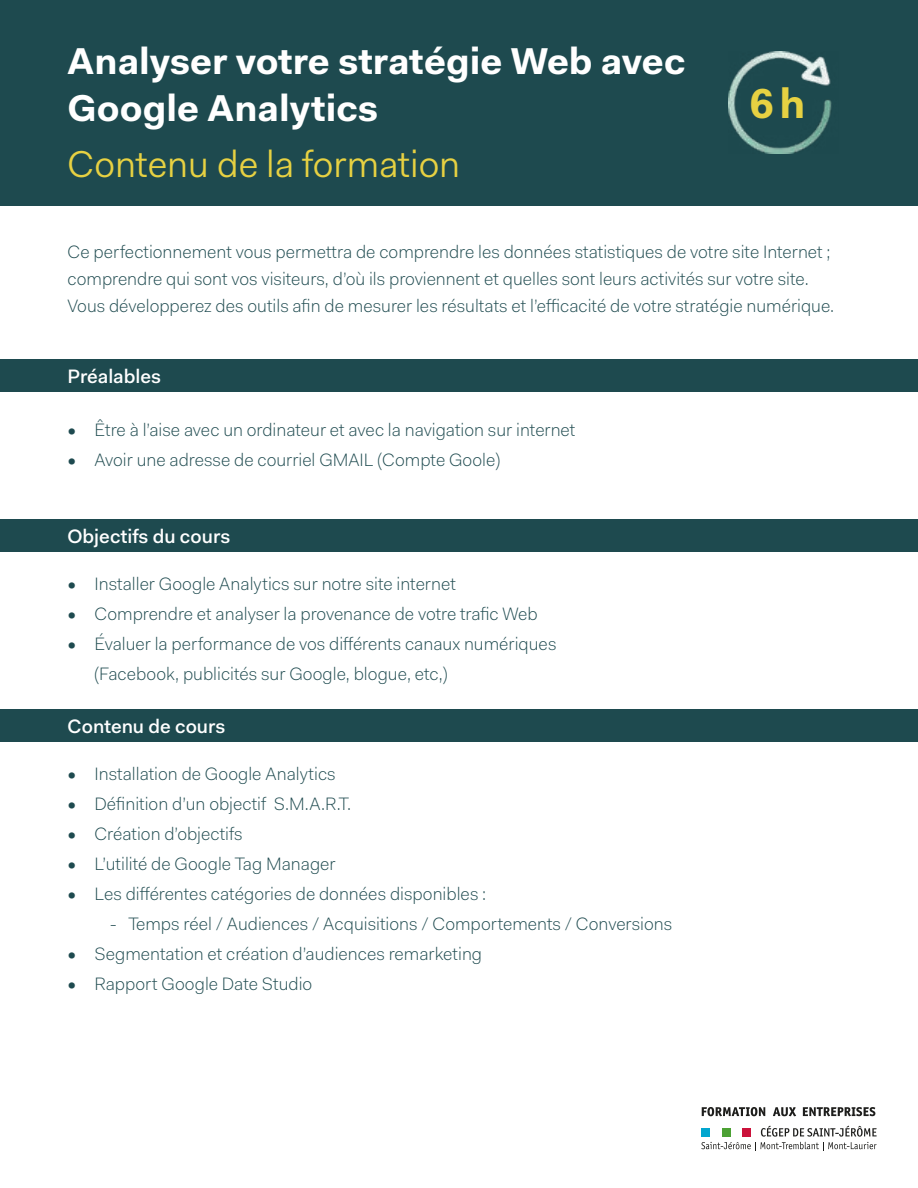
<style>
.page{position:relative;width:918px;height:1188px;background:#fff}
.page>*{position:absolute;margin:0;border:0;box-sizing:border-box;transform-origin:0 0}
.t1{font:700 42px "Fakt Pro";color:#e7d142}
.t2{font:700 37.5px/47.5px "Fakt Pro";color:#fff}
.t3{font:37.5px "Fakt Pro Blond";color:#e7d142}
.t4{font:500 19.5px "Fakt Pro";color:#fff}
.t5{font:300 18px/27px "Fakt Pro";color:#1e4a4f}
</style>
<div class="page">
<div style="left:0;top:0;width:918px;height:206px;background:#1e4a4f"></div>
<div style="left:0;top:359px;width:918px;height:32px;background:#1e4a4f"></div>
<div style="left:0;top:519px;width:918px;height:32px;background:#1e4a4f"></div>
<div style="left:0;top:710px;width:918px;height:32px;background:#1e4a4f"></div>
<img style="left:729px;top:52px;width:103px;height:102px">
<svg style="left:702px;top:1107px;width:63px;height:9px"></svg>
<svg style="left:773px;top:1107px;width:23px;height:9px"></svg>
<svg style="left:803px;top:1107px;width:72px;height:9px"></svg>
<svg style="left:701px;top:1126px;width:176px;height:25px"></svg>
<div style="left:743px;top:1128px;width:8px;height:8px;background:#cb123b"></div>
<div style="left:722px;top:1128px;width:8px;height:8px;background:#4ca134"></div>
<div style="left:701px;top:1128px;width:8px;height:8px;background:#02a6cf"></div>
<h2 class="t2" style="left:68px;top:37px;width:619px">Analyser votre stratégie Web avec<br>Google Analytics</h2>
<h2 class="t3" style="left:68px;top:139px;width:394px">Contenu de la formation</h2>
<h1 class="t1" style="left:750px;top:75px;width:57px">6h</h1>
<p class="t5" style="left:68px;top:238px;width:768px">Ce perfectionnement vous permettra de comprendre les données statistiques de votre site Internet ; comprendre qui sont vos visiteurs, d’où ils proviennent et quelles sont leurs activités sur votre site.<br>Vous développerez des outils afin de mesurer les résultats et l’efficacité de votre stratégie numérique.</p>
<p class="t4" style="left:67px;top:363px;width:95px">Préalables</p>
<p class="t5" style="left:68px;top:416px;width:510px">• Être à l’aise avec un ordinateur et avec la navigation sur internet</p>
<p class="t5" style="left:68px;top:446px;width:434px">• Avoir une adresse de courriel GMAIL (Compte Goole)</p>
<p class="t4" style="left:67px;top:523px;width:164px">Objectifs du cours</p>
<p class="t5" style="left:68px;top:570px;width:390px">• Installer Google Analytics sur notre site internet</p>
<p class="t5" style="left:68px;top:600px;width:472px">• Comprendre et analyser la provenance de votre trafic Web</p>
<p class="t5" style="left:94px;top:628px;width:463px;line-height:30px;text-indent:-27px">• Évaluer la performance de vos différents canaux numériques (Facebook, publicités sur Google, blogue, etc,)</p>
<p class="t4" style="left:67px;top:713px;width:159px">Contenu de cours</p>
<p class="t5" style="left:68px;top:760px;width:270px">• Installation de Google Analytics</p>
<p class="t5" style="left:68px;top:790px;width:285px">• Définition d’un objectif S.M.A.R.T.</p>
<p class="t5" style="left:68px;top:820px;width:177px">• Création d’objectifs</p>
<p class="t5" style="left:68px;top:850px;width:270px">• L’utilité de Google Tag Manager</p>
<p class="t5" style="left:68px;top:880px;width:420px">• Les différentes catégories de données disponibles :</p>
<p class="t5" style="left:110px;top:910px;width:564px">- Temps réel / Audiences / Acquisitions / Comportements / Conversions</p>
<p class="t5" style="left:68px;top:940px;width:416px">• Segmentation et création d’audiences remarketing</p>
<p class="t5" style="left:68px;top:970px;width:246px">• Rapport Google Date Studio</p>
</div>
